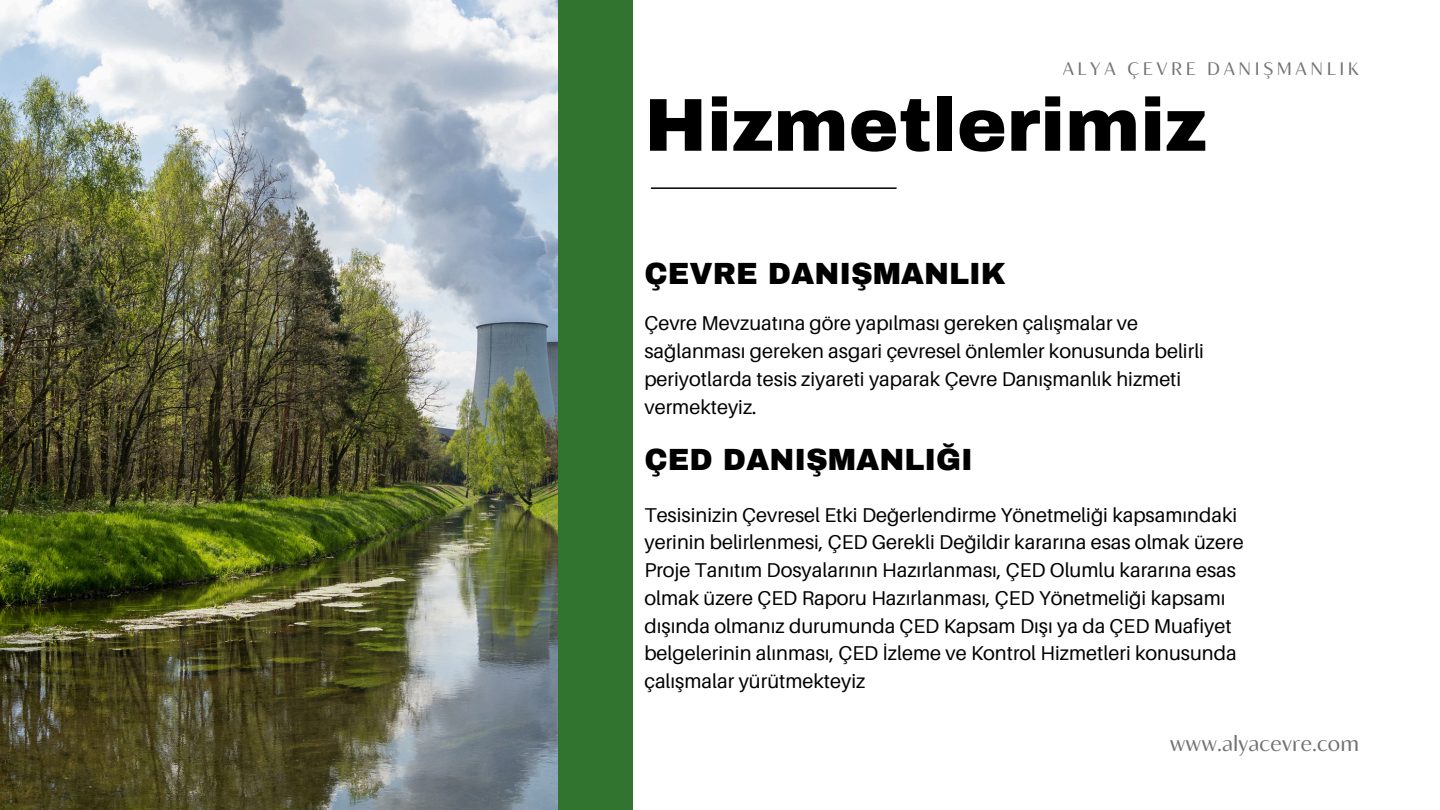
<style>
.page{position:relative;width:1440px;height:810px;background:#fff}
.page>*{position:absolute;margin:0;border:0;box-sizing:border-box;transform-origin:0 0}
.t1{font:900 75px "Archivo";color:#000}
.t2{font:900 30px "Archivo";color:#000}
.t3{font:22px "Blacker Sans Text";color:#737373}
.t4{font:20px/27.8px "Aileron";color:#000}
.t5{font:18px "Blacker Sans Text";letter-spacing:.2em;color:#737373}
</style>
<div class="page">
<div style="left:558px;top:0;width:74px;height:810px;background:#30742f"></div>
<img style="left:0;top:0;width:558px;height:810px">
<hr style="left:651px;top:187px;width:246px;height:2px;background:#000">
<h3 class="t5" style="left:1063px;top:57px;width:298px">ALYA ÇEVRE DANIŞMANLIK</h3>
<p class="t1" style="left:644px;top:85px;width:564px">Hizmetlerimiz</p>
<h1 class="t2" style="left:644px;top:257px;width:363px">ÇEVRE DANIŞMANLIK</h1>
<h3 class="t4" style="left:644px;top:309px;width:561px">Çevre Mevzuatına göre yapılması gereken çalışmalar ve sağlanması gereken asgari çevresel önlemler konusunda belirli periyotlarda tesis ziyareti yaparak Çevre Danışmanlık hizmeti vermekteyiz.</h3>
<p class="t2" style="left:644px;top:444px;width:330px">ÇED DANIŞMANLIĞI</p>
<p class="t4" style="left:644px;top:500px;width:601px">Tesisinizin Çevresel Etki Değerlendirme Yönetmeliği kapsamındaki yerinin belirlenmesi, ÇED Gerekli Değildir kararına esas olmak üzere Proje Tanıtım Dosyalarının Hazırlanması, ÇED Olumlu kararına esas olmak üzere ÇED Raporu Hazırlanması, ÇED Yönetmeliği kapsamı dışında olmanız durumunda ÇED Kapsam Dışı ya da ÇED Muafiyet belgelerinin alınması, ÇED İzleme ve Kontrol Hizmetleri konusunda çalışmalar yürütmekteyiz</p>
<h3 class="t3" style="left:1170px;top:729px;width:191px">www.alyacevre.com</h3>
</div>
